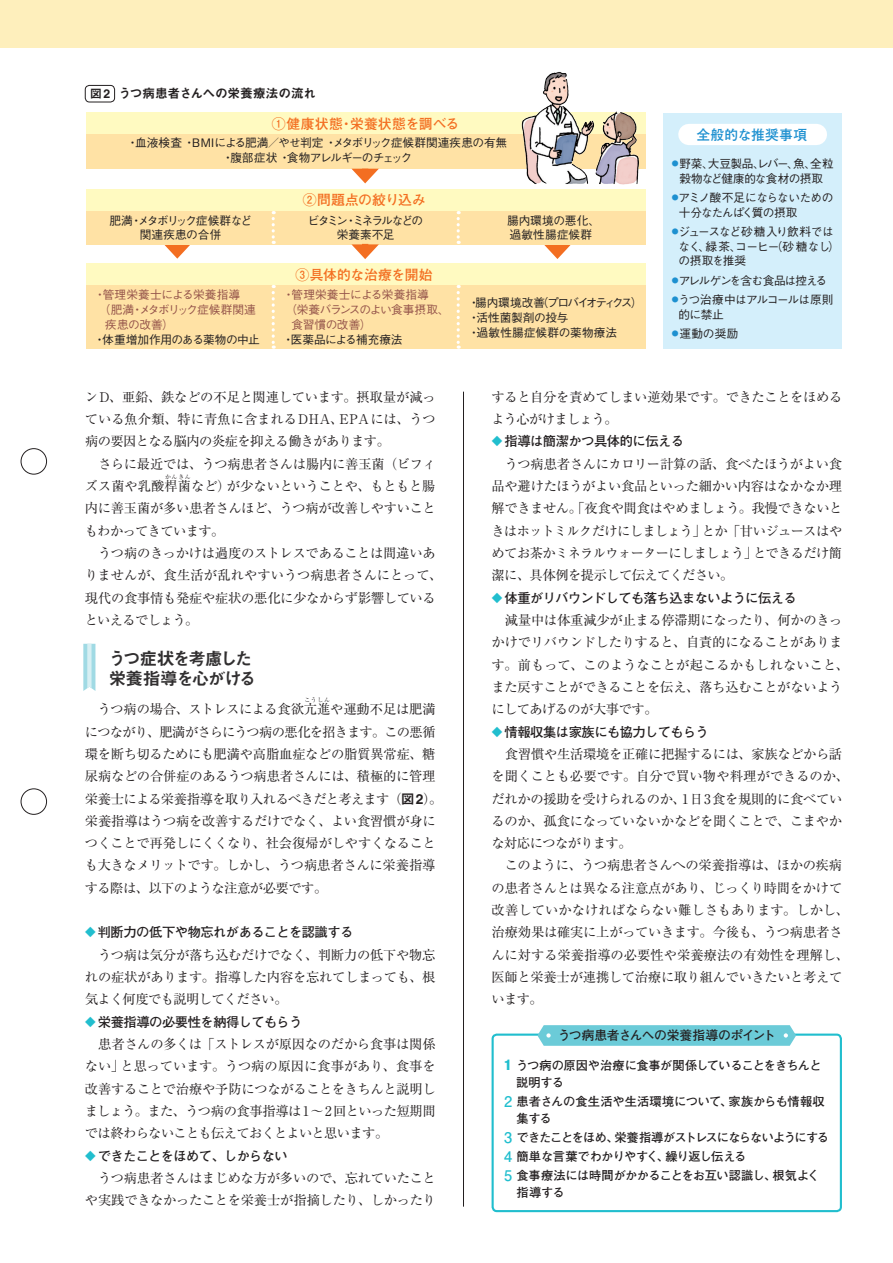
<style>
.page{position:relative;width:893px;height:1263px;background:#fff}
.page>*{position:absolute;margin:0;border:0;box-sizing:border-box;transform-origin:0 0}
.t1{font:17.55px/19.4px "Midashi Go Pr 5 MB31";letter-spacing:-.08em;color:#312f30}
.t2{font:700 13.8px "Futo Go B101 Pr 5";letter-spacing:.005em;color:#f36e21}
.t3{font:700 13.8px "Futo Go B101 Pr 5";letter-spacing:-.02em;color:#f36e21}
.t4{font:700 13.8px "Futo Go B101 Pr 5";letter-spacing:.01em;color:#1d90d0}
.t5{font:13.35px/22.4px "Ryumin Pr 5";letter-spacing:-.02em;color:#231f20}
.t6{font:700 13.35px "Futo Go B101 Pr 5";letter-spacing:-.04em;color:#231f20}
.t7{font:12.75px "Midashi Go Pr 5 MB31";letter-spacing:-.025em;color:#231f20}
.t8{font:700 12.75px "Futo Go B101 Pr 5";letter-spacing:-.025em;color:#231f20}
.t9{font:700 12.15px/19.2px "Futo Go B101 Pr 5";letter-spacing:-.04em;color:#231f20}
.t10{font:700 12.15px/17px "Futo Go B101 Pr 5";letter-spacing:-.015em;color:#231f20}
.t11{font:500 11.7px/14.9px "Gothic BBB Pr 5";letter-spacing:-.04em;color:#231f20;text-align:center}
.t12{font:500 11.7px/14.9px "Gothic BBB Pr 5";letter-spacing:-.02em;color:#231f20}
.t13{font:500 11.7px/14.9px "Gothic BBB Pr 5";letter-spacing:-.06em;color:#231f20}
.t14{font:500 11.7px "Gothic BBB Pr 5";letter-spacing:.005em;color:#94534a}
.t15{font:500 11.7px/14.9px "Gothic BBB Pr 5";letter-spacing:-.145em;color:#231f20;text-align:center}
.t16{font:500 11.7px "Gothic BBB Pr 5";letter-spacing:-.085em;color:#231f20}
.t17{font:500 11.7px "Gothic BBB Pr 5";letter-spacing:-.045em;color:#94534a}
.t18{font:500 11.7px "Gothic BBB Pr 5";letter-spacing:-.075em;color:#94534a}
.t19{font:500 11.7px/14.9px "Gothic BBB Pr 5";letter-spacing:.01em;color:#231f20}
.t20{font:500 11.7px "Gothic BBB Pr 5";letter-spacing:-.025em;color:#94534a}
.t21{font:500 11.7px "Gothic BBB Pr 5";letter-spacing:-.01em;color:#231f20}
.t22{font:5.85px "Ryumin Pr 5";letter-spacing:.125em;color:#231f20}
.s1{font-size:11.7px}
.s2{font-family:"Helvetica LT Std";font-weight:700;font-size:12.3px}
.s3{font-family:"Midashi Go Pr 5 MB31"}
.s4{font-family:"Helvetica LT Std";font-weight:700;font-size:13.95px}
.s5{font-size:10.65px;color:#21bece}
.s6{font-family:"Helvetica Neue LT Std";font-weight:800;font-stretch:condensed;font-size:14.7px;color:#21bece}
.s7{font-size:14.7px;color:#21bece}
</style>
<div class="page">
<div style="left:0;top:0;width:893px;height:48px;background:#feefbc"></div>
<div style="left:663px;top:113px;width:179px;height:235px;background:#d4effb"></div>
<div style="left:689px;top:124px;width:127px;height:21px;background:#fff"></div>
<svg style="left:164px;top:244px;width:27px;height:15px"></svg>
<svg style="left:544px;top:244px;width:27px;height:15px"></svg>
<div style="left:492px;top:1033px;width:350px;height:179px;border:2px solid #21bece;border-radius:4px"></div>
<hr style="left:463px;top:392px;width:1px;height:814px;background:#231f20">
<svg style="left:83px;top:644px;width:12px;height:47px"></svg>
<div style="left:85px;top:85px;width:30px;height:17px;border:1px solid #231f20;border-radius:4px"></div>
<div style="left:86px;top:134px;width:559px;height:35px;background:#ffe2a5"></div>
<div style="left:86px;top:210px;width:559px;height:34px;background:#ffe2a5"></div>
<div style="left:86px;top:285px;width:559px;height:64px;background:#ffe2a5"></div>
<div style="left:86px;top:113px;width:559px;height:21px;background:#fffac1"></div>
<div style="left:86px;top:189px;width:559px;height:21px;background:#fffac1"></div>
<div style="left:86px;top:264px;width:559px;height:21px;background:#fffac1"></div>
<svg style="left:352px;top:169px;width:27px;height:14px"></svg>
<svg style="left:351px;top:244px;width:28px;height:15px"></svg>
<svg style="left:272px;top:211px;width:3px;height:33px"></svg>
<svg style="left:272px;top:285px;width:3px;height:64px"></svg>
<svg style="left:457px;top:211px;width:3px;height:33px"></svg>
<svg style="left:457px;top:285px;width:3px;height:64px"></svg>
<svg style="left:537px;top:1025px;width:259px;height:21px;background:#71cdd9"></svg>
<img style="left:519px;top:71px;width:124px;height:114px">
<div style="left:21px;top:448px;width:26px;height:26px;border:1px solid #231f20;border-radius:50%"></div>
<div style="left:21px;top:789px;width:26px;height:25px;border:1px solid #231f20;border-radius:50%"></div>
<p class="t7" style="left:90px;top:83px;width:228px"><span class="s1">図</span><span class="s2">2</span> うつ病患者さんへの栄養療法の流れ</p>
<p class="t2" style="left:272px;top:112px;width:189px">①健康状態・栄養状態を調べる</p>
<p class="t11" style="left:127px;top:134px;width:382px">・血液検査 ・BMIによる肥満／やせ判定 ・メタボリック症候群関連疾患の有無・腹部症状 ・食物アレルギーのチェック</p>
<p class="t11" style="left:110px;top:212px;width:144px">肥満・メタボリック症候群など関連疾患の合併</p>
<p class="t14" style="left:94px;top:285px;width:148px">・管理栄養士による栄養指導</p>
<p class="t17" style="left:99px;top:300px;width:158px">（肥満・メタボリック症候群関連</p>
<p class="t20" style="left:105px;top:315px;width:70px">疾患の改善）</p>
<p class="t11" style="left:94px;top:331px;width:168px">・体重増加作用のある薬物の中止</p>
<p class="t2" style="left:303px;top:189px;width:124px">②問題点の絞り込み</p>
<p class="t15" style="left:308px;top:212px;width:117px">ビタミン・ミネラルなどの栄養素不足</p>
<p class="t3" style="left:295px;top:263px;width:138px">③具体的な治療を開始</p>
<p class="t14" style="left:283px;top:285px;width:148px">・管理栄養士による栄養指導</p>
<p class="t18" style="left:285px;top:300px;width:166px">（栄養バランスのよい食事摂取、</p>
<p class="t20" style="left:292px;top:315px;width:82px">食習慣の改善）</p>
<p class="t21" style="left:283px;top:330px;width:122px">・医薬品による補充療法</p>
<p class="t19" style="left:507px;top:212px;width:94px">腸内環境の悪化、過敏性腸症候群</p>
<p class="t12" style="left:468px;top:294px;width:176px">・腸内環境改善（プロバイオティクス）・活性菌製剤の投与<br>・過敏性腸症候群の薬物療法</p>
<p class="t4" style="left:696px;top:123px;width:112px">全般的な推奨事項</p>
<p class="t11" style="left:672px;top:155px;width:163px"><sup>●</sup> 野菜、大豆製品、レバー、魚、全粒穀物など健康的な食材の摂取</p>
<p class="t13" style="left:679px;top:189px;width:156px;text-indent:-7px"><sup>●</sup>アミノ酸不足にならないための十分なたんぱく質の摂取</p>
<p class="t11" style="left:678px;top:223px;width:163px;text-align:left;text-indent:-7px"><sup>●</sup>ジュースなど砂糖入り飲料ではなく、緑茶、コーヒー（砂糖なし）の摂取を推奨</p>
<p class="t16" style="left:672px;top:271px;width:157px"><sup>●</sup>アレルゲンを含む食品は控える</p>
<p class="t11" style="left:678px;top:291px;width:157px;text-align:left;text-indent:-7px"><sup>●</sup>うつ治療中はアルコールは原則的に禁止</p>
<p class="t11" style="left:672px;top:325px;width:68px"><sup>●</sup>運動の奨励</p>
<p class="t5" style="left:85px;top:385px;width:352px;text-align:justify">ンD、亜鉛、鉄などの不足と関連しています。摂取量が減っている魚介類、特に青魚に含まれるDHA、EPAには、うつ病の要因となる脳内の炎症を抑える働きがあります。</p>
<p class="t5" style="left:85px;top:451px;width:352px;text-align:right">さらに最近では、うつ病患者さんは腸内に善玉菌（ビフィズス菌や乳酸桿菌など）が少ないということや、もともと腸</p>
<p class="t22" style="left:165px;top:472px;width:27px">かんきん</p>
<p class="t5" style="left:85px;top:496px;width:353px">内に善玉菌が多い患者さんほど、うつ病が改善しやすいこともわかってきています。</p>
<p class="t5" style="left:85px;top:541px;width:359px;text-indent:13px">うつ病のきっかけは過度のストレスであることは間違いありませんが、食生活が乱れやすいうつ病患者さんにとって、現代の食事情も発症や症状の悪化に少なからず影響しているといえるでしょう。</p>
<h1 class="t1" style="left:108px;top:648px;width:149px">うつ症状を考慮した栄養指導を心がける</h1>
<p class="t22" style="left:304px;top:695px;width:27px">こうしん</p>
<p class="t5" style="left:85px;top:719px;width:359px">につながり、肥満がさらにうつ病の悪化を招きます。この悪循環を断ち切るためにも肥満や高脂血症などの脂質異常症、糖尿病などの合併症のあるうつ病患者さんには、積極的に管理栄養士による栄養指導を取り入れるべきだと考えます（<span class="s3">図</span><span class="s4">2</span>）。栄養指導はうつ病を改善するだけでなく、よい食習慣が身につくことで再発しにくくなり、社会復帰がしやすくなることも大きなメリットです。しかし、うつ病患者さんに栄養指導する際は、以下のような注意が必要です。</p>
<p class="t6" style="left:85px;top:922px;width:270px"><span class="s5">◆</span> 判断力の低下や物忘れがあることを認識する</p>
<p class="t5" style="left:85px;top:943px;width:352px;text-align:justify;text-indent:13px">うつ病は気分が落ち込むだけでなく、判断力の低下や物忘れの症状があります。指導した内容を忘れてしまっても、根気よく何度でも説明してください。</p>
<p class="t6" style="left:85px;top:1011px;width:219px"><span class="s5">◆</span> 栄養指導の必要性を納得してもらう</p>
<p class="t5" style="left:85px;top:1032px;width:352px;text-align:justify;text-indent:13px">患者さんの多くは「ストレスが原因なのだから食事は関係ない」と思っています。うつ病の原因に食事があり、食事を改善することで治療や予防につながることをきちんと説明しましょう。また、うつ病の食事指導は1～2回といった短期間では終わらないことも伝えておくとよいと思います。</p>
<p class="t6" style="left:85px;top:1145px;width:204px"><span class="s5">◆</span> できたことをほめて、しからない</p>
<p class="t5" style="left:85px;top:1166px;width:352px;text-align:right">うつ病患者さんはまじめな方が多いので、忘れていたことや実践できなかったことを栄養士が指摘したり、しかったり</p>
<p class="t5" style="left:98px;top:697px;width:339px">うつ病の場合、ストレスによる食欲亢進や運動不足は肥満</p>
<p class="t5" style="left:491px;top:385px;width:352px">すると自分を責めてしまい逆効果です。できたことをほめるよう心がけましょう。</p>
<p class="t6" style="left:492px;top:431px;width:194px"><span class="s5">◆</span> 指導は簡潔かつ具体的に伝える</p>
<p class="t5" style="left:491px;top:451px;width:353px;text-align:justify;text-indent:13px">うつ病患者さんにカロリー計算の話、食べたほうがよい食品や避けたほうがよい食品といった細かい内容はなかなか理解できません。「夜食や間食はやめましょう。我慢できないときはホットミルクだけにしましょう」とか「甘いジュースはやめてお茶かミネラルウォーターにしましょう」とできるだけ簡潔に、具体例を提示して伝えてください。</p>
<p class="t6" style="left:492px;top:587px;width:307px"><span class="s5">◆</span> 体重がリバウンドしても落ち込まないように伝える</p>
<p class="t5" style="left:491px;top:608px;width:359px;text-indent:13px">減量中は体重減少が止まる停滞期になったり、何かのきっかけでリバウンドしたりすると、自責的になることがあります。前もって、このようなことが起こるかもしれないこと、また戻すことができることを伝え、落ち込むことがないようにしてあげるのが大事です。</p>
<p class="t6" style="left:492px;top:721px;width:219px"><span class="s5">◆</span> 情報収集は家族にも協力してもらう</p>
<p class="t5" style="left:491px;top:742px;width:359px;text-indent:13px">食習慣や生活環境を正確に把握するには、家族などから話を聞くことも必要です。自分で買い物や料理ができるのか、だれかの援助を受けられるのか、1日3食を規則的に食べているのか、孤食になっていないかなどを聞くことで、こまやかな対応につながります。</p>
<p class="t5" style="left:491px;top:853px;width:359px;text-indent:13px">このように、うつ病患者さんへの栄養指導は、ほかの疾病の患者さんとは異なる注意点があり、じっくり時間をかけて改善していかなければならない難しさもあります。しかし、治療効果は確実に上がっていきます。今後も、うつ病患者さんに対する栄養指導の必要性や栄養療法の有効性を理解し、医師と栄養士が連携して治療に取り組んでいきたいと考えています。</p>
<p class="t8" style="left:558px;top:1025px;width:220px">うつ病患者さんへの栄養指導のポイント</p>
<p class="t9" style="left:516px;top:1056px;width:307px;line-height:17px;text-indent:-12px"><span class="s6">1</span> うつ病の原因や治療に食事が関係していることをきちんと説明する</p>
<p class="t10" style="left:517px;top:1092px;width:310px;text-indent:-12px"><span class="s7">2</span> 患者さんの食生活や生活環境について、家族からも情報収集する</p>
<p class="t9" style="left:504px;top:1127px;width:326px"><span class="s7">3</span> できたことをほめ、栄養指導がストレスにならないようにする<br><span class="s7">4</span> 簡単な言葉でわかりやすく、繰り返し伝える<br><span class="s7">5</span> 食事療法には時間がかかることをお互い認識し、根気よく</p>
<p class="t9" style="left:517px;top:1182px;width:50px">指導する</p>
</div>
